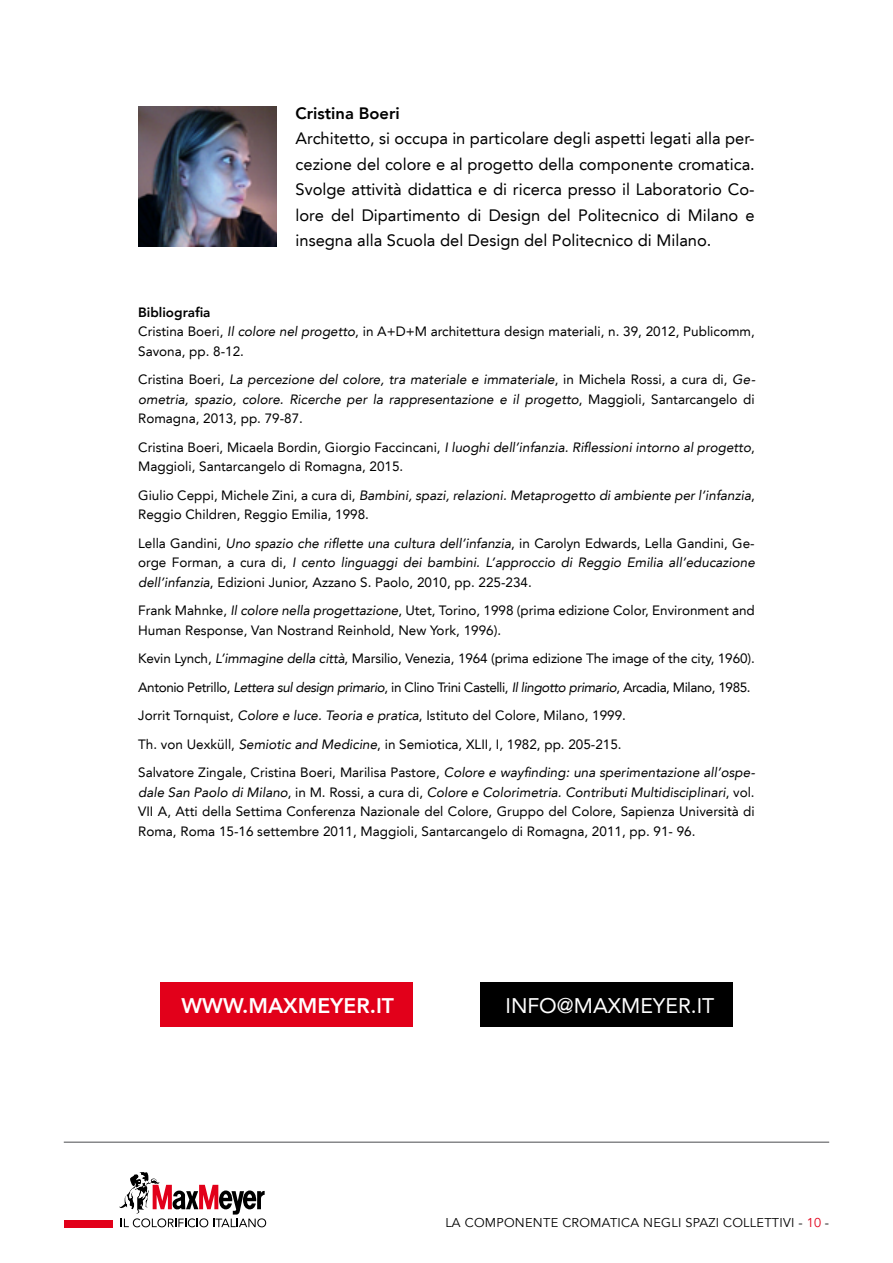
<style>
.page{position:relative;width:893px;height:1263px;background:#fff}
.page>*{position:absolute;margin:0;border:0;box-sizing:border-box;transform-origin:0 0}
.t1{font:21.15px "Avenir LT";color:#fff}
.t2{font:800 21.15px "Avenir LT";color:#fff}
.t3{font:16.5px/25.5px "Avenir LT";color:#000;text-align:justify}
.t4{font:800 16.5px "Avenir LT";color:#000}
.t5{font:13.5px/19.5px "Avenir LT";color:#000}
.t6{font:italic 13.5px/19.5px "Avenir LT";color:#000;text-align:justify}
.t7{font:12.75px "Avenir";letter-spacing:.02em;color:#000}
.s1{font-weight:800}
.s2{font-style:italic}
.s3{font-style:normal}
.s4{color:#e2001a}
</style>
<div class="page">
<hr style="left:64px;top:1141px;width:765px;height:2px;background:#87888a">
<div style="left:64px;top:1220px;width:48px;height:7px;background:#e2001a"></div>
<svg style="left:119px;top:1172px;width:147px;height:55px"></svg>
<img style="left:138px;top:106px;width:139px;height:140px">
<div style="left:160px;top:982px;width:253px;height:45px;background:#e2001a"></div>
<div style="left:480px;top:982px;width:253px;height:45px;background:#000"></div>
<p class="t4" style="left:296px;top:103px;width:106px">Cristina Boeri</p>
<p class="t3" style="left:296px;top:126px;width:461px">Architetto, si occupa in particolare degli aspetti legati alla per&shy;cezione del colore e al progetto della componente cromatica.<br>Svolge attività didattica e di ricerca presso il Laboratorio Co&shy;lore del Dipartimento di Design del Politecnico di Milano e insegna alla Scuola del Design del Politecnico di Milano.</p>
<p class="t5" style="left:138px;top:302px;width:618px"><span class="s1">Bibliografia<br></span>Cristina Boeri, <span class="s2">Il colore nel progetto</span>, in A+D+M architettura design materiali, n. 39, 2012, Publicomm,<br>Savona, pp. 8-12.</p>
<p class="t6" style="left:138px;top:370px;width:619px"><span class="s3">Cristina Boeri,</span> La percezione del colore, tra materiale e immateriale<span class="s3">, in Michela Rossi, a cura di,</span> Ge&shy;ometria, spazio, colore. Ricerche per la rappresentazione e il progetto<span class="s3">, Maggioli, Santarcangelo di Romagna, 2013, pp. 79-87.</span></p>
<p class="t5" style="left:138px;top:437px;width:618px">Cristina Boeri, Micaela Bordin, Giorgio Faccincani, <span class="s2">I luoghi dell’infanzia. Riflessioni intorno al progetto</span>,<br>Maggioli, Santarcangelo di Romagna, 2015.</p>
<p class="t5" style="left:138px;top:485px;width:618px">Giulio Ceppi, Michele Zini, a cura di, <span class="s2">Bambini, spazi, relazioni. Metaprogetto di ambiente per l’infanzia</span>,<br>Reggio Children, Reggio Emilia, 1998.</p>
<p class="t6" style="left:138px;top:533px;width:618px"><span class="s3">Lella Gandini,</span> Uno spazio che riflette una cultura dell’infanzia<span class="s3">, in Carolyn Edwards, Lella Gandini, Ge&shy;orge Forman, a cura di,</span> I cento linguaggi dei bambini. L’approccio di Reggio Emilia all’educazione dell’infanzia<span class="s3">, Edizioni Junior, Azzano S. Paolo, 2010, pp. 225-234.</span></p>
<p class="t5" style="left:138px;top:601px;width:618px">Frank Mahnke, <span class="s2">Il colore nella progettazione</span>, Utet, Torino, 1998 (prima edizione Color, Environment and<br>Human Response, Van Nostrand Reinhold, New York, 1996).</p>
<p class="t5" style="left:138px;top:644px;width:618px;line-height:28.5px">Kevin Lynch, <span class="s2">L’immagine della città</span>, Marsilio, Venezia, 1964 (prima edizione The image of the city, 1960).<br>Antonio Petrillo, <span class="s2">Lettera sul design primario</span>, in Clino Trini Castelli, <span class="s2">Il lingotto primario</span>, Arcadia, Milano, 1985.<br>Jorrit Tornquist, <span class="s2">Colore e luce. Teoria e pratica</span>, Istituto del Colore, Milano, 1999.<br>Th. von Uexküll, <span class="s2">Semiotic and Medicine</span>, in Semiotica, XLII, I, 1982, pp. 205-215.<br>Salvatore Zingale, Cristina Boeri, Marilisa Pastore, <span class="s2">Colore e wayfinding: una sperimentazione all’ospe-</span></p>
<p class="t5" style="left:138px;top:782px;width:618px;text-align:justify"><span class="s2">dale San Paolo di Milano</span>, in M. Rossi, a cura di, <span class="s2">Colore e Colorimetria. Contributi Multidisciplinari</span>, vol.<br>VII A, Atti della Settima Conferenza Nazionale del Colore, Gruppo del Colore, Sapienza Università di Roma, Roma 15-16 settembre 2011, Maggioli, Santarcangelo di Romagna, 2011, pp. 91- 96.</p>
<h1 class="t2" style="left:182px;top:993px;width:214px">WWW.MAXMEYER.IT</h1>
<h1 class="t1" style="left:506px;top:993px;width:210px">INFO@MAXMEYER.IT</h1>
<p class="t7" style="left:445px;top:1215px;width:385px">LA COMPONENTE CROMATICA NEGLI SPAZI COLLETTIVI - <span class="s4">10</span> -</p>
</div>
